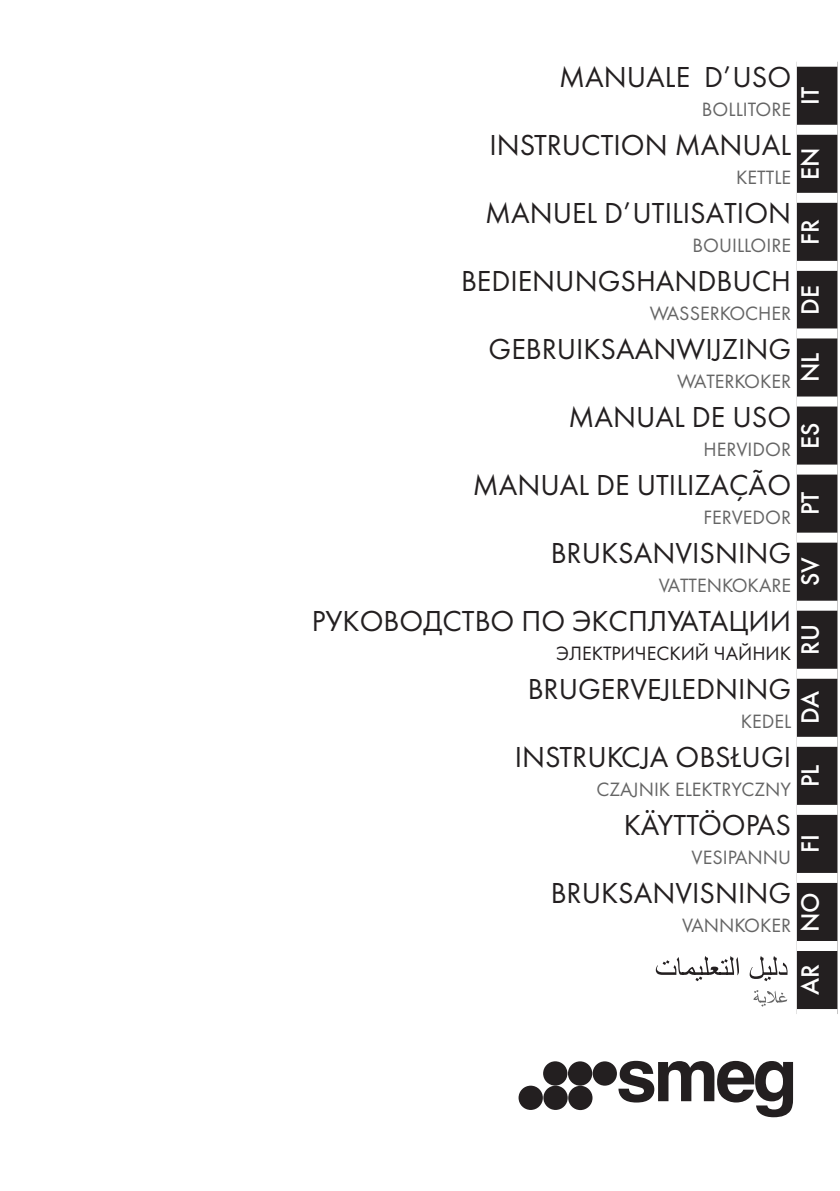
<style>
.page{position:relative;width:840px;height:1191px;background:#fff}
.page>*{position:absolute;margin:0;border:0;box-sizing:border-box;transform-origin:0 0}
.t1{font:30px "Futura";color:#231f20}
.t2{font:500 26px "Futura";color:#fff}
.t3{font:20px "Futura";color:#656565}
.t4{font:20px "Futura";color:#231f20}
</style>
<div class="page">
<svg style="left:618px;top:1060px;width:174px;height:57px"></svg>
<div style="left:543px;top:1061px;width:24px;height:24px;background:#231f20;border-radius:50%"></div>
<div style="left:567px;top:1061px;width:25px;height:24px;background:#231f20;border-radius:50%"></div>
<div style="left:592px;top:1061px;width:24px;height:24px;background:#231f20;border-radius:50%"></div>
<div style="left:518px;top:1085px;width:24px;height:25px;background:#231f20;border-radius:50%"></div>
<div style="left:543px;top:1085px;width:24px;height:25px;background:#231f20;border-radius:50%"></div>
<div style="left:568px;top:1085px;width:24px;height:25px;background:#231f20;border-radius:50%"></div>
<div style="left:796px;top:67px;width:41px;height:942px;background:#231f20"></div>
<div style="left:796px;top:125px;width:41px;height:10px;background:#fff"></div>
<div style="left:796px;top:193px;width:41px;height:10px;background:#fff"></div>
<div style="left:796px;top:261px;width:41px;height:10px;background:#fff"></div>
<div style="left:796px;top:328px;width:41px;height:10px;background:#fff"></div>
<div style="left:796px;top:396px;width:41px;height:10px;background:#fff"></div>
<div style="left:796px;top:464px;width:41px;height:10px;background:#fff"></div>
<div style="left:796px;top:532px;width:41px;height:10px;background:#fff"></div>
<div style="left:796px;top:600px;width:41px;height:10px;background:#fff"></div>
<div style="left:796px;top:669px;width:41px;height:10px;background:#fff"></div>
<div style="left:796px;top:737px;width:41px;height:10px;background:#fff"></div>
<div style="left:796px;top:805px;width:41px;height:10px;background:#fff"></div>
<div style="left:796px;top:873px;width:41px;height:10px;background:#fff"></div>
<div style="left:796px;top:941px;width:41px;height:10px;background:#fff"></div>
<svg style="left:753px;top:990px;width:34px;height:16px"></svg>
<svg style="left:655px;top:956px;width:132px;height:25px"></svg>
<p class="t1" style="left:559px;top:59px;width:233px">MANUALE D’USO</p>
<p class="t3" style="left:701px;top:97px;width:91px">BOLLITORE</p>
<p class="t1" style="left:489px;top:127px;width:303px">INSTRUCTION MANUAL</p>
<p class="t3" style="left:735px;top:165px;width:56px">KETTLE</p>
<p class="t1" style="left:485px;top:195px;width:307px">MANUEL D’UTILISATION</p>
<p class="t3" style="left:692px;top:234px;width:100px">BOUILLOIRE</p>
<p class="t1" style="left:461px;top:263px;width:331px">BEDIENUNGSHANDBUCH</p>
<p class="t3" style="left:649px;top:302px;width:143px">WASSERKOCHER</p>
<p class="t1" style="left:488px;top:331px;width:304px">GEBRUIKSAANWIJZING</p>
<p class="t3" style="left:676px;top:369px;width:115px">WATERKOKER</p>
<p class="t1" style="left:568px;top:399px;width:224px">MANUAL DE USO</p>
<p class="t3" style="left:703px;top:437px;width:89px">HERVIDOR</p>
<p class="t1" style="left:472px;top:467px;width:319px">MANUAL DE UTILIZAÇÃO</p>
<p class="t3" style="left:703px;top:505px;width:89px">FERVEDOR</p>
<p class="t1" style="left:550px;top:535px;width:242px">BRUKSANVISNING</p>
<p class="t3" style="left:658px;top:573px;width:134px">VATTENKOKARE</p>
<p class="t1" style="left:312px;top:603px;width:480px">РУКОВОДСТВО ПО ЭКСПЛУАТАЦИИ</p>
<p class="t4" style="left:556px;top:641px;width:236px">ЭЛЕКТРИЧЕСКИЙ ЧАЙНИК</p>
<p class="t1" style="left:527px;top:671px;width:265px">BRUGERVEJLEDNING</p>
<p class="t3" style="left:740px;top:709px;width:52px">KEDEL</p>
<p class="t1" style="left:514px;top:739px;width:278px">INSTRUKCJA OBSŁUGI</p>
<p class="t3" style="left:596px;top:777px;width:196px">CZAJNIK ELEKTRYCZNY</p>
<p class="t1" style="left:623px;top:807px;width:169px">KÄYTTÖOPAS</p>
<p class="t3" style="left:691px;top:845px;width:101px">VESIPANNU</p>
<p class="t1" style="left:550px;top:875px;width:242px">BRUKSANVISNING</p>
<p class="t3" style="left:682px;top:913px;width:110px">VANNKOKER</p>
<p class="t2" style="left:793px;top:105px;width:19px;rotate:-90deg">IT</p>
<p class="t2" style="left:793px;top:180px;width:34px;rotate:-90deg">EN</p>
<p class="t2" style="left:793px;top:245px;width:27px;rotate:-90deg">FR</p>
<p class="t2" style="left:793px;top:314px;width:31px;rotate:-90deg">DE</p>
<p class="t2" style="left:793px;top:382px;width:31px;rotate:-90deg">NL</p>
<p class="t2" style="left:793px;top:449px;width:28px;rotate:-90deg">ES</p>
<p class="t2" style="left:793px;top:515px;width:25px;rotate:-90deg">PT</p>
<p class="t2" style="left:793px;top:586px;width:31px;rotate:-90deg">SV</p>
<p class="t2" style="left:793px;top:655px;width:32px;rotate:-90deg">RU</p>
<p class="t2" style="left:793px;top:724px;width:35px;rotate:-90deg">DA</p>
<p class="t2" style="left:793px;top:787px;width:24px;rotate:-90deg">PL</p>
<p class="t2" style="left:793px;top:853px;width:20px;rotate:-90deg">FI</p>
<p class="t2" style="left:793px;top:932px;width:41px;rotate:-90deg">NO</p>
<p class="t2" style="left:793px;top:995px;width:32px;rotate:-90deg">AR</p>
</div>
